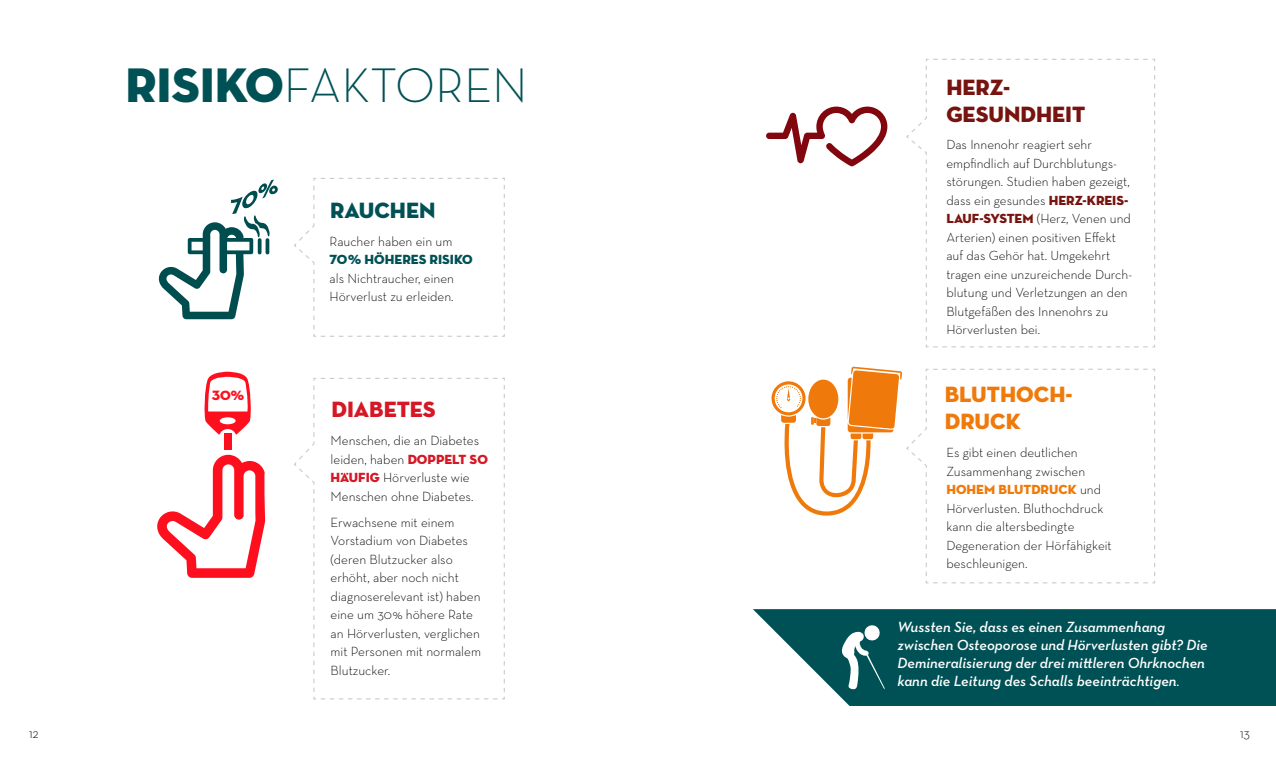
<style>
.page{position:relative;width:1276px;height:766px;background:#fff}
.page>*{position:absolute;margin:0;border:0;box-sizing:border-box;transform-origin:0 0}
.t1{font:300 49.35px "Neutraface Text";color:#005155}
.t2{font:22.5px/27px "Neutraface Display Titling";color:#77140f}
.t3{font:22.5px/27px "Neutraface Display Titling";color:#ef7a0b}
.t4{font:22.5px "Neutraface Display Titling";color:#d51825}
.t5{font:22.5px "Neutraface Display Titling";color:#005155}
.t6{font:italic 600 15px/18px "Neutraface Text";color:#fff}
.t7{font:13.65px "Neutraface Display Titling";color:#fe0f1d}
.t8{font:300 13.5px/18.5px "Neutraface Text";color:#000}
.t9{font:13.5px "Neutraface Display Titling";color:#ef7a0b}
.t10{font:13.5px "Neutraface Display Titling";color:#005155}
.s1{font-family:"Neutraface Display Titling";font-weight:400}
.s2{font-family:"Neutraface Display Titling";font-weight:400;color:#d51825}
.s3{font-family:"Neutraface Display Titling";font-weight:400;color:#77140f}
.s4{font-family:"Neutraface Text";font-weight:300;color:#000}
.s5{font-weight:400}
</style>
<div class="page">
<svg style="left:158px;top:179px;width:120px;height:140px"></svg>
<svg style="left:294px;top:177px;width:211px;height:160px"></svg>
<svg style="left:294px;top:377px;width:211px;height:322px"></svg>
<svg style="left:906px;top:58px;width:249px;height:290px"></svg>
<svg style="left:906px;top:368px;width:249px;height:215px"></svg>
<svg style="left:157px;top:454px;width:108px;height:123px"></svg>
<div style="left:224px;top:433px;width:8px;height:16px;background:#fe0f1d"></div>
<svg style="left:204px;top:371px;width:47px;height:63px"></svg>
<svg style="left:766px;top:106px;width:121px;height:60px"></svg>
<svg style="left:771px;top:366px;width:131px;height:149px"></svg>
<svg style="left:753px;top:609px;width:523px;height:96px;background:#196265"></svg>
<svg style="left:839px;top:624px;width:45px;height:65px"></svg>
<h1 class="t1" style="left:125px;top:54px;width:404px"><span class="s1">RISIKO</span>FAKTOREN</h1>
<h2 class="t5" style="left:330px;top:196px;width:107px">RAUCHEN</h2>
<p class="t7" style="left:212px;top:387px;width:34px">30%</p>
<p class="t8" style="left:330px;top:231px;width:124px">Raucher haben ein um</p>
<p class="t10" style="left:330px;top:251px;width:145px">70% HÖHERES RISIKO</p>
<p class="t8" style="left:330px;top:268px;width:126px">als Nichtraucher, einen<br>Hörverlust zu erleiden.</p>
<h2 class="t4" style="left:331px;top:395px;width:106px">DIABETES</h2>
<p class="t8" style="left:331px;top:431px;width:159px">Menschen, die an Diabetes leiden, haben <span class="s2">DOPPELT SO<br>HÄUFIG</span> Hörverluste wie<br>Menschen ohne Diabetes.</p>
<p class="t8" style="left:331px;top:512px;width:152px">Erwachsene mit einem<br>Vorstadium von Diabetes (deren Blutzucker also erhöht, aber noch nicht diagnoserelevant ist) haben eine um 30% höhere Rate an Hörverlusten, verglichen mit Personen mit normalem<br>Blutzucker.</p>
<h2 class="t2" style="left:946px;top:74px;width:140px">HERZ-<br>GESUNDHEIT</h2>
<p class="t8" style="left:946px;top:135px;width:186px">Das Innenohr reagiert sehr empfindlich auf Durchblutungs&shy;störungen. Studien haben gezeigt, dass ein gesundes <span class="s3">HERZ-KREIS-<br>LAUF-SYSTEM</span> (Herz, Venen und<br>Arterien) einen positiven Effekt auf das Gehör hat. Umgekehrt tragen eine unzureichende Durch&shy;blutung und Verletzungen an den<br>Blutgefäßen des Innenohrs zu<br>Hörverlusten bei.</p>
<h2 class="t3" style="left:945px;top:381px;width:129px">BLUTHOCH-<br>DRUCK</h2>
<p class="t8" style="left:946px;top:443px;width:140px">Es gibt einen deutlichen<br>Zusammenhang zwischen</p>
<p class="t9" style="left:946px;top:481px;width:156px">HOHEM BLUTDRUCK <span class="s4">und</span></p>
<p class="t8" style="left:946px;top:499px;width:167px">Hörverlusten. Bluthochdruck kann die altersbedingte<br>Degeneration der Hörfähigkeit beschleunigen.</p>
<p class="t6" style="left:897px;top:617px;width:312px">Wussten Sie, dass es einen Zusammenhang zwischen Osteoporose und Hörverlusten gibt? Die Demineralisierung der drei mittleren Ohrknochen kann die Leitung des Schalls beeinträchtigen<span class="s5">.</span></p>
<p class="t8" style="left:29px;top:723px;width:11px">12</p>
<p class="t8" style="left:1240px;top:723px;width:11px">13</p>
</div>
